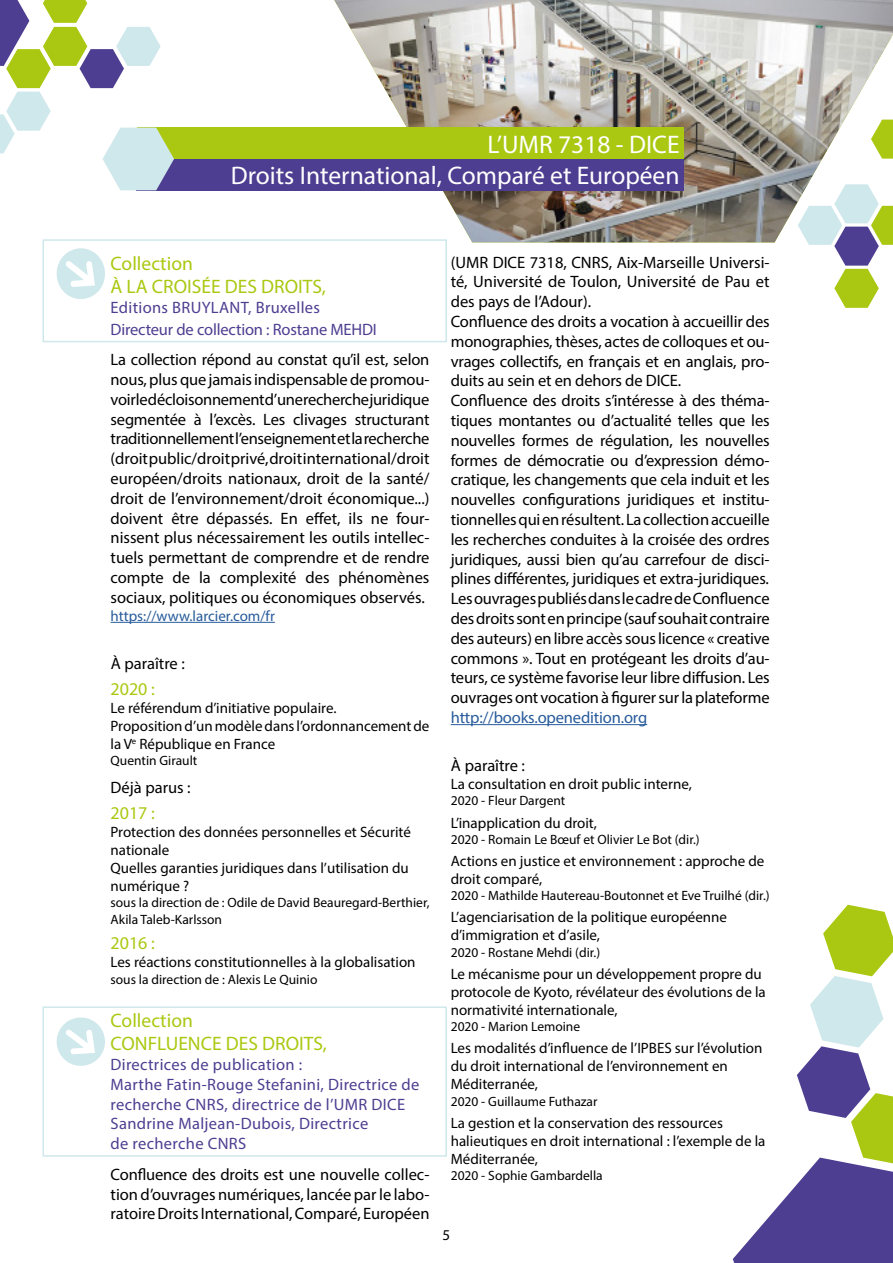
<style>
.page{position:relative;width:893px;height:1263px;background:#fff}
.page>*{position:absolute;margin:0;border:0;box-sizing:border-box;transform-origin:0 0}
.t1{font:25.5px/31.3px "Myriad Pro";color:#fff;text-align:right}
.t2{font:19.5px/23.4px "Myriad Pro";color:#aac811}
.t3{font:18px "Myriad Pro";color:#aac811}
.t4{font:16.5px/19.8px "Myriad Pro";letter-spacing:-.01em;color:#000;text-align:justify}
.t5{font:16.5px/19.8px "Myriad Pro";letter-spacing:.02em;color:#4e3e91}
.t6{font:16.5px/21.6px "Myriad Pro";letter-spacing:-.01em;color:#4e3e91}
.t7{font:16.5px "Myriad Pro";letter-spacing:-.01em;color:#275b9b}
.t8{font:15px/18px "Myriad Pro";color:#000}
.t9{font:15px "Myriad Pro";color:#275b9b}
.t10{font:13.5px/16.2px "Myriad Pro";color:#000}
</style>
<div class="page">
<svg style="left:733px;top:905px;width:160px;height:358px"></svg>
<img style="left:334px;top:0;width:559px;height:242px">
<svg style="left:798px;top:120px;width:95px;height:188px"></svg>
<hr style="left:111px;top:622px;width:164px;height:1px;background:#275b9b">
<hr style="left:451px;top:724px;width:196px;height:1px;background:#275b9b">
<div style="left:138px;top:128px;width:546px;height:31px;background:#aac811"></div>
<div style="left:136px;top:159px;width:548px;height:31px;background:#4e3e91"></div>
<svg style="left:0;top:0;width:174px;height:190px"></svg>
<svg style="left:56px;top:248px;width:49px;height:51px"></svg>
<div style="left:43px;top:239px;width:404px;height:103px;border:2px solid #cfe8eb"></div>
<svg style="left:56px;top:1017px;width:49px;height:49px"></svg>
<div style="left:43px;top:1006px;width:404px;height:151px;border:2px solid #cfe8eb"></div>
<h1 class="t1" style="left:231px;top:128px;width:450px">L’UMR 7318 - DICE<br>Droits International, Comparé et Européen</h1>
<p class="t2" style="left:111px;top:251px;width:217px">Collection<br>À LA CROISÉE DES DROITS,</p>
<p class="t6" style="left:111px;top:296px;width:268px">Editions BRUYLANT, Bruxelles<br>Directeur de collection : Rostane MEHDI</p>
<p class="t4" style="left:111px;top:349px;width:321px">La collection répond au constat qu’il est, selon nous, plus que jamais indispensable de promou&shy;voir le décloisonnement d’une recherche juridique segmentée à l’excès. Les clivages structurant traditionnellement l’enseignement et la recherche (droit public/droit privé, droit international/droit européen/droits nationaux, droit de la santé/ droit de l’environnement/droit économique...) doivent être dépassés. En effet, ils ne four&shy;nissent plus nécessairement les outils intellec&shy;tuels permettant de comprendre et de rendre compte de la complexité des phénomènes sociaux, politiques ou économiques observés.</p>
<p class="t9" style="left:111px;top:606px;width:166px">https://www.larcier.com/fr</p>
<p class="t4" style="left:111px;top:653px;width:76px">À paraître :</p>
<p class="t3" style="left:111px;top:678px;width:46px">2020 :</p>
<p class="t8" style="left:111px;top:698px;width:320px">Le référendum d’initiative populaire.<br>Proposition d’un modèle dans l’ordonnancement de la V<sup>e</sup> République en France</p>
<p class="t10" style="left:111px;top:752px;width:88px">Quentin Girault</p>
<p class="t4" style="left:111px;top:778px;width:82px">Déjà parus :</p>
<p class="t3" style="left:111px;top:802px;width:46px">2017 :</p>
<p class="t8" style="left:111px;top:823px;width:302px">Protection des données personnelles et Sécurité nationale<br>Quelles garanties juridiques dans l’utilisation du numérique ?</p>
<p class="t10" style="left:111px;top:894px;width:320px">sous la direction de : Odile de David Beauregard-Berthier,<br>Akila Taleb-Karlsson</p>
<p class="t3" style="left:111px;top:932px;width:46px">2016 :</p>
<p class="t8" style="left:111px;top:953px;width:306px">Les réactions constitutionnelles à la globalisation</p>
<p class="t10" style="left:111px;top:971px;width:208px">sous la direction de : Alexis Le Quinio</p>
<p class="t2" style="left:111px;top:1008px;width:218px">Collection<br>CONFLUENCE DES DROITS,</p>
<p class="t5" style="left:111px;top:1054px;width:310px">Directrices de publication :<br>Marthe Fatin-Rouge Stefanini, Directrice de recherche CNRS, directrice de l’UMR DICE Sandrine Maljean-Dubois, Directrice<br>de recherche CNRS</p>
<p class="t4" style="left:111px;top:1164px;width:320px">Confluence des droits est une nouvelle collec&shy;tion d’ouvrages numériques, lancée par le labo&shy;ratoire Droits International, Comparé, Européen</p>
<p class="t4" style="left:451px;top:252px;width:320px;text-align:left">(UMR DICE 7318, CNRS, Aix-Marseille Universi&shy;té, Université de Toulon, Université de Pau et des pays de l’Adour).<br>Confluence des droits a vocation à accueillir des monographies, thèses, actes de colloques et ou&shy;vrages collectifs, en français et en anglais, pro&shy;duits au sein et en dehors de DICE.<br>Confluence des droits s’intéresse à des théma&shy;tiques montantes ou d’actualité telles que les nouvelles formes de régulation, les nouvelles formes de démocratie ou d’expression démo&shy;cratique, les changements que cela induit et les nouvelles configurations juridiques et institu&shy;tionnelles qui en résultent. La collection accueille les recherches conduites à la croisée des ordres juridiques, aussi bien qu’au carrefour de disci&shy;plines différentes, juridiques et extra-juridiques.<br>Les ouvrages publiés dans le cadre de Confluence des droits sont en principe (sauf souhait contraire des auteurs) en libre accès sous licence « creative commons ». Tout en protégeant les droits d’au&shy;teurs, ce système favorise leur libre diffusion. Les ouvrages ont vocation à figurer sur la plateforme</p>
<p class="t7" style="left:451px;top:707px;width:198px">http://books.openedition.org</p>
<p class="t4" style="left:451px;top:755px;width:76px">À paraître :</p>
<p class="t8" style="left:451px;top:775px;width:243px">La consultation en droit public interne,</p>
<p class="t10" style="left:451px;top:792px;width:116px">2020 - Fleur Dargent</p>
<p class="t8" style="left:451px;top:813px;width:148px">L’inapplication du droit,</p>
<p class="t10" style="left:451px;top:831px;width:250px">2020 - Romain Le Bœuf et Olivier Le Bot (dir.)</p>
<p class="t8" style="left:451px;top:852px;width:315px">Actions en justice et environnement : approche de droit comparé,</p>
<p class="t10" style="left:451px;top:887px;width:320px">2020 - Mathilde Hautereau-Boutonnet et Eve Truilhé (dir.)</p>
<p class="t8" style="left:451px;top:908px;width:278px">L’agenciarisation de la politique européenne d’immigration et d’asile,</p>
<p class="t10" style="left:451px;top:944px;width:151px">2020 - Rostane Mehdi (dir.)</p>
<p class="t8" style="left:451px;top:965px;width:317px">Le mécanisme pour un développement propre du protocole de Kyoto, révélateur des évolutions de la normativité internationale,</p>
<p class="t10" style="left:451px;top:1018px;width:131px">2020 - Marion Lemoine</p>
<p class="t8" style="left:451px;top:1039px;width:313px">Les modalités d’influence de l’IPBES sur l’évolution du droit international de l’environnement en<br>Méditerranée,</p>
<p class="t10" style="left:451px;top:1093px;width:148px">2020 - Guillaume Futhazar</p>
<p class="t8" style="left:451px;top:1113px;width:316px">La gestion et la conservation des ressources halieutiques en droit international : l’exemple de la<br>Méditerranée,</p>
<p class="t10" style="left:451px;top:1167px;width:153px">2020 - Sophie Gambardella</p>
<p class="t8" style="left:443px;top:1226px;width:9px">5</p>
</div>
